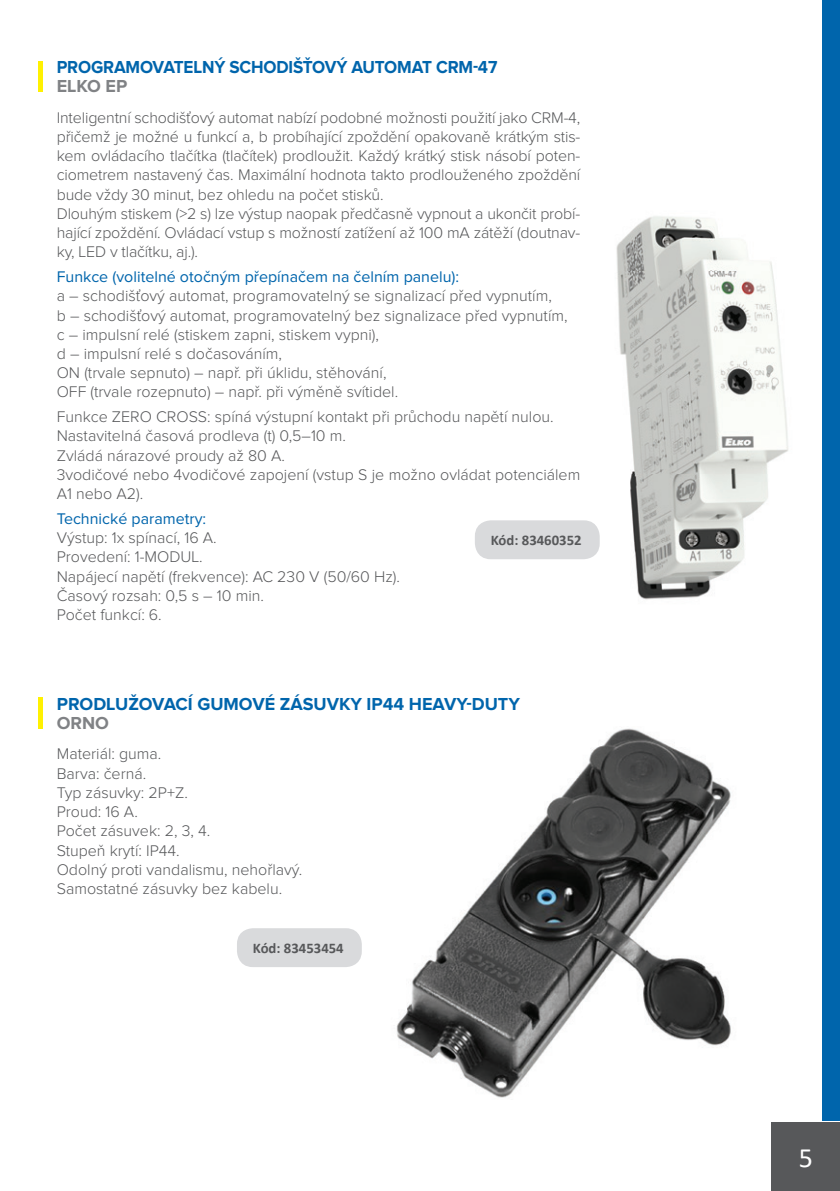
<style>
.page{position:relative;width:840px;height:1191px;background:#fff}
.page>*{position:absolute;margin:0;border:0;box-sizing:border-box;transform-origin:0 0}
.t1{font:28px "Calibri";color:#fff}
.t2{font:700 18px "Proxima Nova";letter-spacing:-.01em;color:#0065ac;scale:.95 1}
.t3{font:700 18px "Proxima Nova";letter-spacing:-.01em;color:#0065ac}
.t4{font:700 18px "Proxima Nova";color:#808285}
.t5{font:300 16px/19.2px "Proxima Nova";color:#57585a}
.t6{font:16px "Proxima Nova";color:#0065ac}
.t7{font:700 14.8px "Calibri";color:#57585a}
</style>
<div class="page">
<div style="left:822px;top:0;width:17px;height:1120px;background:#0065ac"></div>
<div style="left:771px;top:1123px;width:68px;height:68px;background:#57585a"></div>
<img style="left:396px;top:728px;width:335px;height:370px">
<img style="left:616px;top:216px;width:172px;height:384px">
<div style="left:237px;top:928px;width:124px;height:39px;background:#d9dadc;border-radius:16px"></div>
<div style="left:474px;top:520px;width:125px;height:39px;background:#d9dadc;border-radius:16px"></div>
<div style="left:38px;top:61px;width:5px;height:31px;background:#fff101"></div>
<div style="left:38px;top:698px;width:5px;height:31px;background:#fff101"></div>
<p class="t2" style="left:57px;top:59px;width:465px">PROGRAMOVATELNÝ SCHODIŠŤOVÝ AUTOMAT CRM-47</p>
<p class="t4" style="left:57px;top:78px;width:72px">ELKO EP</p>
<p class="t5" style="left:57px;top:108px;width:525px">Inteligentní schodišťový automat nabízí podobné možnosti použití jako CRM-4, přičemž je možné u funkcí a, b probíhající zpoždění opakovaně krátkým stis&shy;kem ovládacího tlačítka (tlačítek) prodloužit. Každý krátký stisk násobí poten&shy;ciometrem nastavený čas. Maximální hodnota takto prodlouženého zpoždění bude vždy 30 minut, bez ohledu na počet stisků.<br>Dlouhým stiskem (&gt;2 s) lze výstup naopak předčasně vypnout a ukončit probí&shy;hající zpoždění. Ovládací vstup s možností zatížení až 100 mA zátěží (doutnav&shy;ky, LED v tlačítku, aj.).</p>
<p class="t6" style="left:57px;top:267px;width:404px">Funkce (volitelné otočným přepínačem na čelním panelu):</p>
<p class="t5" style="left:57px;top:287px;width:512px">a – schodišťový automat, programovatelný se signalizací před vypnutím,<br>b – schodišťový automat, programovatelný bez signalizace před vypnutím, c – impulsní relé (stiskem zapni, stiskem vypni),<br>d – impulsní relé s dočasováním,<br>ON (trvale sepnuto) – např. při úklidu, stěhování,<br>OFF (trvale rozepnuto) – např. při výměně svítidel.</p>
<p class="t5" style="left:57px;top:408px;width:524px">Funkce ZERO CROSS: spíná výstupní kontakt při průchodu napětí nulou.<br>Nastavitelná časová prodleva (t) 0,5–10 m.<br>Zvládá nárazové proudy až 80 A.<br>3vodičové nebo 4vodičové zapojení (vstup S je možno ovládat potenciálem A1 nebo A2).</p>
<p class="t6" style="left:57px;top:509px;width:151px">Technické parametry:</p>
<p class="t5" style="left:57px;top:529px;width:344px">Výstup: 1x spínací, 16 A.<br>Provedení: 1-MODUL.<br>Napájecí napětí (frekvence): AC 230 V (50/60 Hz).<br>Časový rozsah: 0,5 s – 10 min.<br>Počet funkcí: 6.</p>
<p class="t7" style="left:490px;top:530px;width:92px">Kód: 83460352</p>
<p class="t3" style="left:57px;top:695px;width:464px">PRODLUŽOVACÍ GUMOVÉ ZÁSUVKY IP44 HEAVY-DUTY</p>
<p class="t4" style="left:57px;top:714px;width:54px">ORNO</p>
<p class="t5" style="left:57px;top:745px;width:247px">Materiál: guma.<br>Barva: černá.<br>Typ zásuvky: 2P+Z.<br>Proud: 16 A.<br>Počet zásuvek: 2, 3, 4.<br>Stupeň krytí: IP44.<br>Odolný proti vandalismu, nehořlavý.<br>Samostatné zásuvky bez kabelu.</p>
<p class="t7" style="left:253px;top:937px;width:92px">Kód: 83453454</p>
<h1 class="t1" style="left:798px;top:1138px;width:16px">5</h1>
</div>
